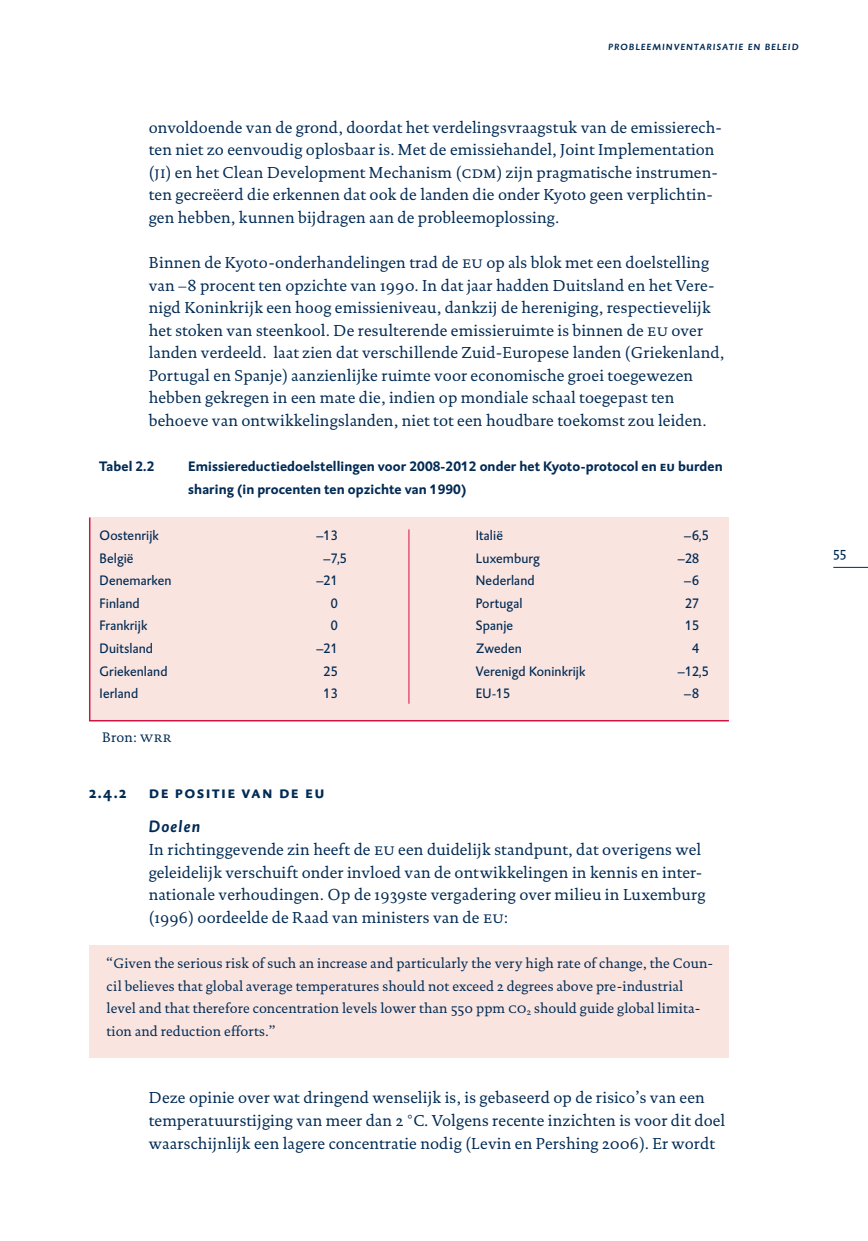
<style>
.page{position:relative;width:868px;height:1241px;background:#fff}
.page>*{position:absolute;margin:0;border:0;box-sizing:border-box;transform-origin:0 0}
.t1{font:700 16.62px "DTL Caspari T Caps";letter-spacing:.085em;color:#002a54}
.t2{font:italic 700 16.62px "DTL Caspari T";letter-spacing:.08em;color:#002a54}
.t3{font:16.1px/22.6px "DTL Documenta ST";letter-spacing:.01em;color:#002a54}
.t4{font:14.88px "DTL Caspari ST";color:#002a54}
.t5{font:14px/22.6px "DTL Documenta ST";letter-spacing:.01em;color:#002a54}
.t6{font:14px "DTL Caspari T";letter-spacing:.01em;color:#002a54}
.t7{font:700 14px/22.6px "DTL Caspari T";letter-spacing:.01em;color:#002a54}
.t8{font:italic 500 12.25px "DTL Caspari T Caps";letter-spacing:.07em;color:#002a54}
.s1{font-family:"DTL Documenta T Caps"}
.s2{font-family:"DTL Caspari T Caps"}
</style>
<div class="page">
<div style="left:89px;top:945px;width:640px;height:113px;background:#f9e4df"></div>
<hr style="left:833px;top:567px;width:35px;height:1px;background:#002a54">
<div style="left:90px;top:517px;width:639px;height:204px;background:#f9e4df"></div>
<hr style="left:89px;top:720px;width:640px;height:1px;background:#d21242">
<hr style="left:89px;top:517px;width:1px;height:204px;background:#d21242">
<hr style="left:409px;top:529px;width:1px;height:175px;background:#d21242">
<p class="t8" style="left:608px;top:39px;width:192px">probleeminventarisatie en beleid</p>
<p class="t3" style="left:149px;top:117px;width:575px">onvoldoende van de grond, doordat het verdelingsvraagstuk van de emissierech&shy;ten niet zo eenvoudig oplosbaar is. Met de emissiehandel, Joint Implementation (<span class="s1">ji</span>) en het Clean Development Mechanism (<span class="s1">cdm</span>) zijn pragmatische instrumen&shy;ten gecreëerd die erkennen dat ook de landen die onder Kyoto geen verplichtin&shy;gen hebben, kunnen bijdragen aan de probleemoplossing.</p>
<p class="t3" style="left:149px;top:253px;width:577px">Binnen de Kyoto-onderhandelingen trad de <span class="s1">eu</span> op als blok met een doelstelling van –8 procent ten opzichte van 1990. In dat jaar hadden Duitsland en het Vere&shy;nigd Koninkrijk een hoog emissieniveau, dankzij de hereniging, respectievelijk het stoken van steenkool. De resulterende emissieruimte is binnen de <span class="s1">eu</span> over landen verdeeld. laat zien dat verschillende Zuid-Europese landen (Griekenland, Portugal en Spanje) aanzienlijke ruimte voor economische groei toegewezen hebben gekregen in een mate die, indien op mondiale schaal toegepast ten behoeve van ontwikkelingslanden, niet tot een houdbare toekomst zou leiden.</p>
<p class="t7" style="left:99px;top:456px;width:57px">Tabel 2.2</p>
<p class="t7" style="left:188px;top:456px;width:536px">Emissiereductiedoelstellingen voor 2008-2012 onder het Kyoto-protocol en <span class="s2">eu</span> burden sharing (in procenten ten opzichte van 1990)</p>
<p class="t6" style="left:100px;top:530px;width:61px">Oostenrijk</p>
<p class="t6" style="left:317px;top:530px;width:23px">–13</p>
<p class="t6" style="left:100px;top:553px;width:35px">België</p>
<p class="t6" style="left:324px;top:553px;width:25px">–7,5</p>
<p class="t6" style="left:100px;top:575px;width:73px">Denemarken</p>
<p class="t6" style="left:317px;top:575px;width:23px">–21</p>
<p class="t6" style="left:100px;top:598px;width:42px">Finland</p>
<p class="t6" style="left:331px;top:598px;width:8px">0</p>
<p class="t6" style="left:100px;top:620px;width:49px">Frankrijk</p>
<p class="t6" style="left:331px;top:620px;width:9px">0</p>
<p class="t6" style="left:100px;top:643px;width:55px">Duitsland</p>
<p class="t6" style="left:317px;top:643px;width:23px">–21</p>
<p class="t6" style="left:100px;top:665px;width:69px">Griekenland</p>
<p class="t6" style="left:324px;top:665px;width:16px">25</p>
<p class="t6" style="left:100px;top:688px;width:40px">Ierland</p>
<p class="t6" style="left:324px;top:688px;width:16px">13</p>
<p class="t5" style="left:102px;top:727px;width:71px">Bron: <span class="s1">wrr</span></p>
<p class="t6" style="left:476px;top:530px;width:29px">Italië</p>
<p class="t6" style="left:684px;top:530px;width:26px">–6,5</p>
<p class="t6" style="left:476px;top:553px;width:65px">Luxemburg</p>
<p class="t6" style="left:678px;top:553px;width:23px">–28</p>
<p class="t6" style="left:476px;top:575px;width:60px">Nederland</p>
<p class="t6" style="left:684px;top:575px;width:16px">–6</p>
<p class="t6" style="left:476px;top:598px;width:48px">Portugal</p>
<p class="t6" style="left:685px;top:598px;width:16px">27</p>
<p class="t6" style="left:476px;top:620px;width:39px">Spanje</p>
<p class="t6" style="left:685px;top:620px;width:16px">15</p>
<p class="t6" style="left:476px;top:643px;width:48px">Zweden</p>
<p class="t6" style="left:692px;top:643px;width:8px">4</p>
<p class="t6" style="left:476px;top:665px;width:111px">Verenigd Koninkrijk</p>
<p class="t6" style="left:678px;top:665px;width:32px">–12,5</p>
<p class="t6" style="left:476px;top:688px;width:36px">EU-15</p>
<p class="t6" style="left:684px;top:688px;width:16px">–8</p>
<p class="t1" style="left:89px;top:783px;width:39px">2.4.2</p>
<p class="t1" style="left:149px;top:783px;width:177px">de positie van de eu</p>
<p class="t2" style="left:149px;top:820px;width:53px">Doelen</p>
<p class="t3" style="left:149px;top:840px;width:558px">In richtinggevende zin heeft de <span class="s1">eu</span> een duidelijk standpunt, dat overigens wel geleidelijk verschuift onder invloed van de ontwikkelingen in kennis en inter&shy;nationale verhoudingen. Op de 1939ste vergadering over milieu in Luxemburg (1996) oordeelde de Raad van ministers van de <span class="s1">eu</span>:</p>
<p class="t5" style="left:107px;top:953px;width:608px">“Given the serious risk of such an increase and particularly the very high rate of change, the Coun&shy;cil believes that global average temperatures should not exceed 2 degrees above pre-industrial level and that therefore concentration levels lower than 550 ppm <span class="s1">co</span><sub>2</sub> should guide global limita&shy;tion and reduction efforts.”</p>
<p class="t3" style="left:149px;top:1088px;width:578px">Deze opinie over wat dringend wenselijk is, is gebaseerd op de risico’s van een temperatuurstijging van meer dan 2 <span class="s1">C</span>. Volgens recente inzichten is voor dit doel waarschijnlijk een lagere concentratie nodig (Levin en Pershing 2006). Er wordt</p>
<p class="t4" style="left:833px;top:547px;width:14px">55</p>
</div>
